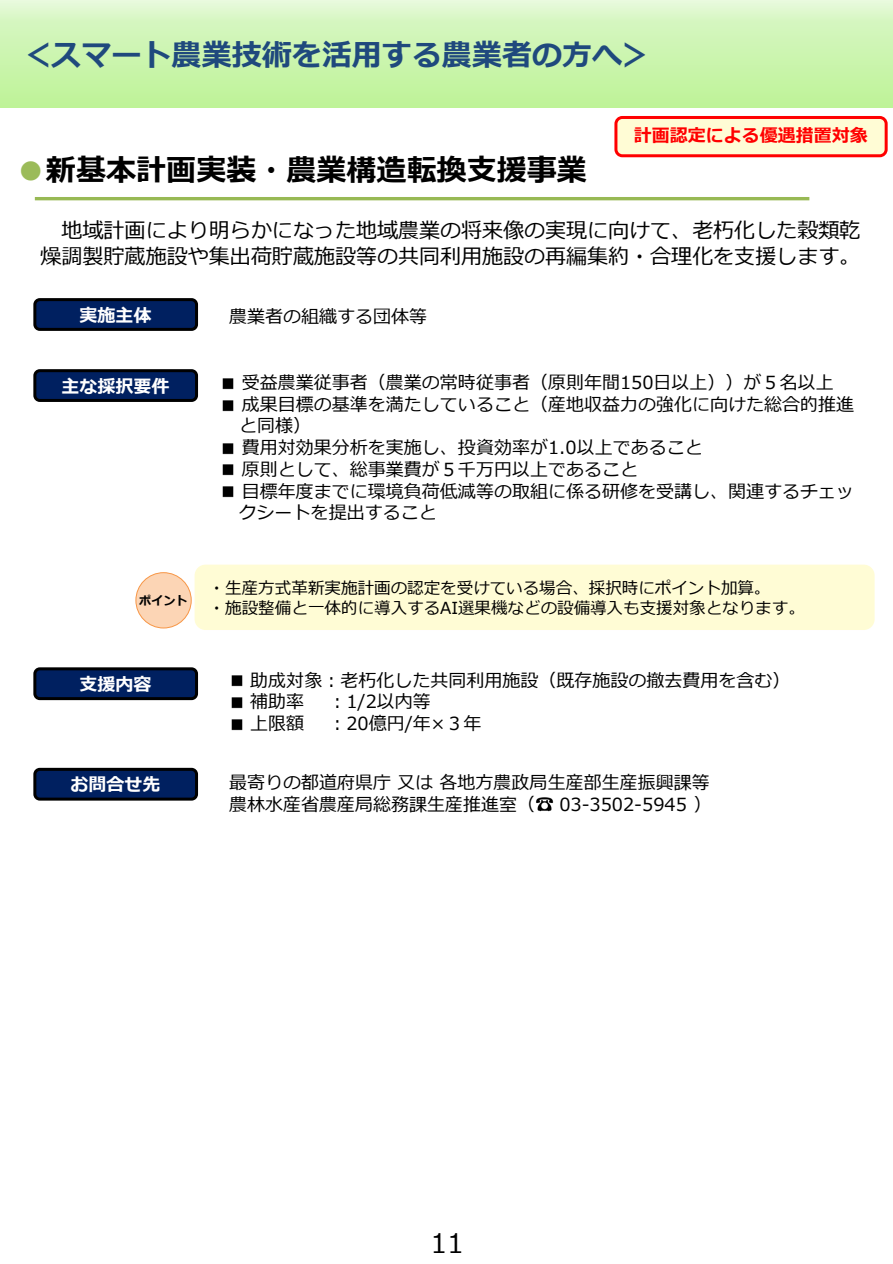
<style>
.page{position:relative;width:893px;height:1264px;background:#fff}
.page>*{position:absolute;margin:0;border:0;box-sizing:border-box;transform-origin:0 0}
.t1{font:700 30px "Meiryo";color:#1f497d}
.t2{font:700 30px "Meiryo";color:#000}
.t3{font:27px "Meiryo";color:#000}
.t4{font:21px/25.2px "Meiryo";color:#000;text-align:right}
.t5{font:18px "Meiryo";color:#000}
.t6{font:700 18px "Meiryo";color:#fff}
.t7{font:700 18px "Meiryo";color:#f00}
.t8{font:16.5px "Meiryo";color:#000}
.t9{font:700 12px "Meiryo";color:#000}
.s1{color:#9bbb59}
</style>
<div class="page">
<div style="left:0;top:0;width:892px;height:107px;background:linear-gradient(to bottom,#e0f8d1,#bcf394)"></div>
<hr style="left:35px;top:197px;width:774px;height:3px;background:#98b954">
<div style="left:614px;top:116px;width:273px;height:41px;background:#fffcd5;border:3px solid #f00;border-radius:6px"></div>
<div style="left:33px;top:298px;width:165px;height:33px;background:#002060;border:3px solid #000;border-radius:5px"></div>
<div style="left:33px;top:369px;width:165px;height:33px;background:#002060;border:3px solid #000;border-radius:5px"></div>
<div style="left:33px;top:667px;width:165px;height:33px;background:#002060;border:3px solid #000;border-radius:5px"></div>
<div style="left:33px;top:767px;width:165px;height:33px;background:#002060;border:3px solid #000;border-radius:5px"></div>
<div style="left:194px;top:564px;width:680px;height:66px;background:#fffcd5;border-radius:11px"></div>
<div style="left:136px;top:572px;width:55px;height:56px;background:#fcd5b5;border-radius:50%"></div>
<div style="left:136px;top:572px;width:55px;height:56px;border:1px solid #f79646;border-radius:50%"></div>
<img style="left:222px;top:378px;width:12px;height:10px">
<img style="left:222px;top:388px;width:12px;height:24px">
<img style="left:222px;top:443px;width:12px;height:10px">
<img style="left:222px;top:453px;width:12px;height:21px">
<img style="left:222px;top:474px;width:12px;height:24px">
<img style="left:231px;top:675px;width:12px;height:10px">
<img style="left:231px;top:685px;width:12px;height:21px">
<img style="left:231px;top:706px;width:12px;height:25px">
<img style="left:536px;top:797px;width:18px;height:15px">
<p class="t1" style="left:21px;top:34px;width:632px">＜スマート農業技術を活用する農業者の方へ＞</p>
<h1 class="t2" style="left:16px;top:149px;width:572px"><span class="s1">●</span>新基本計画実装・農業構造転換支援事業</h1>
<p class="t7" style="left:633px;top:122px;width:235px">計画認定による優遇措置対象</p>
<p class="t4" style="left:40px;top:219px;width:821px">地域計画により明らかになった地域農業の将来像の実現に向けて、老朽化した穀類乾燥調製貯蔵施設や集出荷貯蔵施設等の共同利用施設の再編集約・合理化を支援します。</p>
<p class="t6" style="left:80px;top:302px;width:74px">実施主体</p>
<p class="t5" style="left:229px;top:303px;width:199px">農業者の組織する団体等</p>
<p class="t6" style="left:62px;top:373px;width:110px">主な採択要件</p>
<p class="t5" style="left:242px;top:370px;width:593px">受益農業従事者（農業の常時従事者（原則年間150日以上））が５名以上</p>
<p class="t5" style="left:242px;top:392px;width:614px">成果目標の基準を満たしていること（産地収益力の強化に向けた総合的推進</p>
<p class="t5" style="left:239px;top:413px;width:73px">と同様）</p>
<p class="t5" style="left:242px;top:435px;width:462px">費用対効果分析を実施し、投資効率が1.0以上であること</p>
<p class="t5" style="left:242px;top:456px;width:398px">原則として、総事業費が５千万円以上であること</p>
<p class="t5" style="left:242px;top:478px;width:614px">目標年度までに環境負荷低減等の取組に係る研修を受講し、関連するチェッ</p>
<p class="t5" style="left:238px;top:499px;width:199px">クシートを提出すること</p>
<p class="t9" style="left:139px;top:592px;width:50px">ポイント</p>
<p class="t8" style="left:208px;top:576px;width:563px">・生産方式革新実施計画の認定を受けている場合、採択時にポイント加算。</p>
<p class="t8" style="left:208px;top:596px;width:597px">・施設整備と一体的に導入するAI選果機などの設備導入も支援対象となります。</p>
<p class="t6" style="left:80px;top:671px;width:74px">支援内容</p>
<p class="t5" style="left:250px;top:667px;width:541px">助成対象：老朽化した共同利用施設（既存施設の撤去費用を含む）</p>
<p class="t5" style="left:250px;top:689px;width:55px">補助率</p>
<p class="t5" style="left:328px;top:689px;width:104px">：1/2以内等</p>
<p class="t5" style="left:250px;top:710px;width:55px">上限額</p>
<p class="t5" style="left:328px;top:710px;width:154px">：20億円/年×３年</p>
<p class="t6" style="left:71px;top:772px;width:92px">お問合せ先</p>
<p class="t5" style="left:229px;top:769px;width:482px">最寄りの都道府県庁又は各地方農政局生産部生産振興課等</p>
<p class="t5" style="left:229px;top:791px;width:307px">農林水産省農産局総務課生産推進室（</p>
<p class="t5" style="left:559px;top:791px;width:154px">03-3502-5945 ）</p>
<h2 class="t3" style="left:430px;top:1224px;width:35px">11</h2>
</div>
